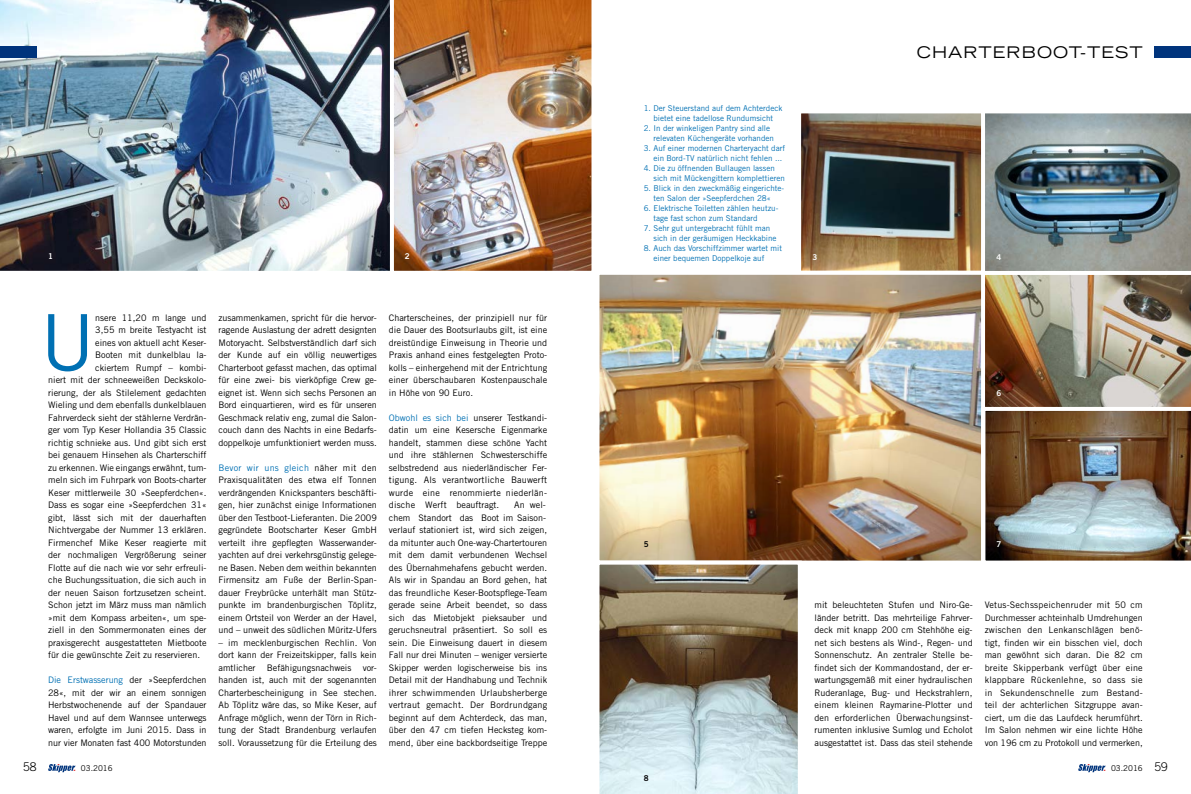
<style>
.page{position:relative;width:1191px;height:794px;background:#fff}
.page>*{position:absolute;margin:0;border:0;box-sizing:border-box;transform-origin:0 0}
.t1{font:78.3px "Trade Gothic LT Std";color:#0070b3}
.t2{font:expanded 16px "Trade Gothic LT Std";letter-spacing:.07em;color:#000}
.t3{font:300 12px "Trade Gothic LT Std";color:#000}
.t4{font:9px/12.5px "Trade Gothic LT Std";color:#000;text-align:justify}
.t5{font:9px/12.5px "Trade Gothic LT Std";letter-spacing:.02em;color:#000}
.t6{font:8px/10px "Trade Gothic LT Std";color:#0070b3}
.t7{font:8px "Trade Gothic LT Std";color:#000}
.t8{font:8px "Trade Gothic LT Std Bd 2";color:#fff}
.t9{font:8px "Trade Gothic LT Std Bd 2";color:#000}
.s1{color:#0070b3}
.s2{font-weight:300;font-size:12px}
</style>
<div class="page">
<svg style="left:1078px;top:764px;width:27px;height:8px"></svg>
<img style="left:0;top:0;width:390px;height:271px">
<img style="left:393px;top:0;width:199px;height:271px">
<img style="left:802px;top:114px;width:176px;height:156px">
<div style="left:797px;top:109px;width:188px;height:166px;border:4px solid #fff"></div>
<img style="left:600px;top:276px;width:378px;height:283px">
<div style="left:595px;top:271px;width:390px;height:293px;border:4px solid #fff"></div>
<img style="left:978px;top:109px;width:213px;height:455px">
<svg style="left:595px;top:560px;width:207px;height:234px;background:#9c9a90"></svg>
<svg style="left:48px;top:764px;width:27px;height:8px"></svg>
<div style="left:1154px;top:47px;width:37px;height:11px;background:#00347c"></div>
<div style="left:0;top:47px;width:37px;height:11px;background:#00347c"></div>
<p class="t8" style="left:48px;top:251px;width:6px">1</p>
<p class="t8" style="left:405px;top:251px;width:6px">2</p>
<h1 class="t1" style="left:40px;top:295px;width:57px">U</h1>
<p class="t4" style="left:95px;top:311px;width:113px">nsere 11,20 m lange und</p>
<p class="t4" style="left:95px;top:323px;width:113px">3,55 m breite Testyacht ist</p>
<p class="t4" style="left:95px;top:336px;width:113px">eines von aktuell acht Keser-</p>
<p class="t4" style="left:95px;top:348px;width:113px">Booten mit dunkelblau la-</p>
<p class="t4" style="left:95px;top:361px;width:113px">ckiertem Rumpf – kombi-</p>
<p class="t4" style="left:48px;top:373px;width:160px">niert mit der schneeweißen Deckskolo-</p>
<p class="t4" style="left:48px;top:386px;width:160px">rierung, der als Stilelement gedachten</p>
<p class="t4" style="left:48px;top:398px;width:160px">Wieling und dem ebenfalls dunkelblauen</p>
<p class="t4" style="left:48px;top:411px;width:160px">Fahrverdeck sieht der stählerne Verdrän-</p>
<p class="t4" style="left:48px;top:423px;width:160px">ger vom Typ Keser Hollandia 35 Classic</p>
<p class="t4" style="left:48px;top:436px;width:160px">richtig schnieke aus. Und gibt sich erst</p>
<p class="t4" style="left:48px;top:448px;width:160px">bei genauem Hinsehen als Charterschiff</p>
<p class="t4" style="left:48px;top:461px;width:160px">zu erkennen. Wie eingangs erwähnt, tum-</p>
<p class="t4" style="left:48px;top:473px;width:160px">meln sich im Fuhrpark von Boots-charter</p>
<p class="t4" style="left:48px;top:486px;width:160px">Keser mittlerweile 30 »Seepferdchen«.</p>
<p class="t4" style="left:48px;top:498px;width:160px">Dass es sogar eine »Seepferdchen 31«</p>
<p class="t4" style="left:48px;top:511px;width:160px">gibt, lässt sich mit der dauerhaften</p>
<p class="t4" style="left:48px;top:523px;width:160px">Nichtvergabe der Nummer 13 erklären.</p>
<p class="t4" style="left:48px;top:536px;width:160px">Firmenchef Mike Keser reagierte mit</p>
<p class="t4" style="left:48px;top:548px;width:160px">der nochmaligen Vergrößerung seiner</p>
<p class="t4" style="left:48px;top:561px;width:160px">Flotte auf die nach wie vor sehr erfreuli-</p>
<p class="t4" style="left:48px;top:573px;width:160px">che Buchungssituation, die sich auch in</p>
<p class="t4" style="left:48px;top:586px;width:160px">der neuen Saison fortzusetzen scheint.</p>
<p class="t4" style="left:48px;top:598px;width:160px">Schon jetzt im März muss man nämlich</p>
<p class="t4" style="left:48px;top:611px;width:160px">»mit dem Kompass arbeiten«, um spe-</p>
<p class="t4" style="left:48px;top:623px;width:160px">ziell in den Sommermonaten eines der</p>
<p class="t4" style="left:48px;top:636px;width:160px">praxisgerecht ausgestatteten Mietboote</p>
<p class="t4" style="left:48px;top:648px;width:153px">für die gewünschte Zeit zu reservieren.</p>
<p class="t4" style="left:48px;top:673px;width:160px"><span class="s1">Die Erstwasserung</span> der »Seepferdchen 28«, mit der wir an einem sonnigen Herbstwochenende auf der Spandauer Havel und auf dem Wannsee unterwegs waren, erfolgte im Juni 2015. Dass in nur vier Monaten fast 400 Motorstunden</p>
<h3 class="t3" style="left:23px;top:759px;width:15px">58</h3>
<p class="t7" style="left:81px;top:763px;width:33px">03.2016</p>
<p class="t4" style="left:218px;top:311px;width:160px">zusammenkamen, spricht für die hervor&shy;ragende Auslastung der adrett designten Motoryacht. Selbstverständlich darf sich der Kunde auf ein völlig neuwertiges Charterboot gefasst machen, das optimal für eine zwei- bis vierköpfige Crew ge&shy;eignet ist. Wenn sich sechs Personen an Bord einquartieren, wird es für unseren Geschmack relativ eng, zumal die Salon&shy;couch dann des Nachts in eine Bedarfs&shy;doppelkoje umfunktioniert werden muss.</p>
<p class="t4" style="left:218px;top:461px;width:160px"><span class="s1">Bevor wir uns gleich</span> näher mit den Praxisqualitäten des etwa elf Tonnen verdrängenden Knickspanters beschäfti&shy;gen, hier zunächst einige Informationen über den Testboot-Lieferanten. Die 2009 gegründete Bootscharter Keser GmbH verteilt ihre gepflegten Wasserwander&shy;yachten auf drei verkehrsgünstig gelege&shy;ne Basen. Neben dem weithin bekannten Firmensitz am Fuße der Berlin-Span&shy;dauer Freybrücke unterhält man Stütz&shy;punkte im brandenburgischen Töplitz, einem Ortsteil von Werder an der Havel, und – unweit des südlichen Müritz-Ufers</p>
<p class="t4" style="left:218px;top:636px;width:160px">– im mecklenburgischen Rechlin. Von dort kann der Freizeitskipper, falls kein amtlicher</p>
<p class="t4" style="left:267px;top:661px;width:86px">Befähigungsnachweis</p>
<p class="t4" style="left:218px;top:661px;width:160px;text-indent:144px">vor&shy;handen ist, auch mit der sogenannten Charterbescheinigung in See stechen.<br>Ab Töplitz wäre das, so Mike Keser, auf Anfrage möglich, wenn der Törn in Rich&shy;tung der Stadt Brandenburg verlaufen soll. Voraussetzung für die Erteilung des</p>
<p class="t4" style="left:389px;top:311px;width:160px">Charterscheines, der prinzipiell nur für die Dauer des Bootsurlaubs gilt, ist eine dreistündige Einweisung in Theorie und Praxis anhand eines festgelegten Proto&shy;kolls – einhergehend mit der Entrichtung einer überschaubaren Kostenpauschale in Höhe von 90 Euro.</p>
<p class="t4" style="left:389px;top:411px;width:160px;text-align:left"><span class="s1">Obwohl es sich bei</span> unserer Testkandi&shy;datin um eine Kesersche Eigenmarke handelt, stammen diese schöne Yacht und ihre stählernen Schwesterschiffe selbstredend aus niederländischer Fer&shy;tigung. Als verantwortliche Bauwerft wurde eine<br>dische Werft</p>
<p class="t5" style="left:456px;top:486px;width:92px;text-indent:-7px">renommierte niederlän&shy;beauftragt.</p>
<p class="t4" style="left:389px;top:499px;width:160px;text-align:left;text-indent:125px">An wel&shy;chem Standort das Boot im Saison&shy;verlauf stationiert ist, wird sich zeigen, da mitunter auch One-way-Chartertouren mit dem damit verbundenen Wechsel des Übernahmehafens gebucht werden.<br>Als wir in Spandau an Bord gehen, hat das freundliche Keser-Bootspflege-Team gerade seine Arbeit beendet, so dass sich das Mietobjekt pieksauber und geruchsneutral präsentiert. So soll es sein. Die Einweisung dauert in diesem Fall nur drei Minuten – weniger versierte Skipper werden logischerweise bis ins Detail mit der Handhabung und Technik ihrer schwimmenden Urlaubsherberge vertraut gemacht. Der Bordrundgang beginnt auf dem Achterdeck, das man, über den 47 cm tiefen Hecksteg kom&shy;mend, über eine backbordseitige Treppe</p>
<h2 class="t2" style="left:916px;top:42px;width:228px">CHARTERBOOT-TEST</h2>
<p class="t6" style="left:643px;top:103px;width:140px;text-align:center">1. Der Steuerstand auf dem Achterdeck bietet eine tadellose Rundumsicht</p>
<p class="t6" style="left:653px;top:123px;width:122px;text-indent:-10px">2. In der winkeligen Pantry sind alle relevaten Küchengeräte vorhanden</p>
<p class="t6" style="left:653px;top:143px;width:133px;text-indent:-10px">3. Auf einer modernen Charteryacht darf ein Bord-TV natürlich nicht fehlen ...</p>
<p class="t6" style="left:653px;top:163px;width:133px;text-indent:-10px">4. Die zu öffnenden Bullaugen lassen sich mit Mückengittern komplettieren</p>
<p class="t6" style="left:643px;top:183px;width:142px;text-align:center">5. Blick in den zweckmäßig eingerichte&shy;ten Salon der »Seepferdchen 28«</p>
<p class="t6" style="left:653px;top:203px;width:126px;text-indent:-10px">6. Elektrische Toiletten zählen heutzu&shy;tage fast schon zum Standard</p>
<p class="t6" style="left:653px;top:223px;width:125px;text-indent:-10px">7. Sehr gut untergebracht fühlt man sich in der geräumigen Heckkabine</p>
<p class="t6" style="left:653px;top:243px;width:130px;text-indent:-10px">8. Auch das Vorschiffzimmer wartet mit einer bequemen Doppelkoje auf</p>
<p class="t8" style="left:996px;top:252px;width:6px">4</p>
<p class="t8" style="left:812px;top:252px;width:6px">3</p>
<p class="t9" style="left:643px;top:539px;width:6px">5</p>
<p class="t9" style="left:643px;top:772px;width:6px">8</p>
<p class="t8" style="left:996px;top:388px;width:6px">6</p>
<p class="t8" style="left:996px;top:539px;width:6px">7</p>
<p class="t4" style="left:814px;top:599px;width:160px">mit beleuchteten Stufen und Niro-Ge&shy;länder betritt. Das mehrteilige Fahrver&shy;deck mit knapp 200 cm Stehhöhe eig&shy;net sich bestens als Wind-, Regen- und Sonnenschutz. An zentraler Stelle be&shy;findet sich der Kommandostand, der er&shy;wartungsgemäß mit einer hydraulischen Ruderanlage, Bug- und Heckstrahlern, einem kleinen Raymarine-Plotter und den erforderlichen Überwachungsinst&shy;rumenten inklusive Sumlog und Echolot ausgestattet ist. Dass das steil stehende</p>
<p class="t4" style="left:984px;top:599px;width:160px">Vetus-Sechsspeichenruder mit 50 cm Durchmesser achteinhalb Umdrehungen zwischen den Lenkanschlägen benö&shy;tigt, finden wir ein bisschen viel, doch man gewöhnt sich daran. Die 82 cm breite Skipperbank verfügt über eine klappbare Rückenlehne, so dass sie in Sekundenschnelle zum Bestand&shy;teil der achterlichen Sitzgruppe avan&shy;ciert, um die das Laufdeck herumführt.<br>Im Salon nehmen wir eine lichte Höhe von 196 cm zu Protokoll und vermerken,</p>
<p class="t7" style="left:1111px;top:763px;width:58px">03.2016 <span class="s2">59</span></p>
</div>
